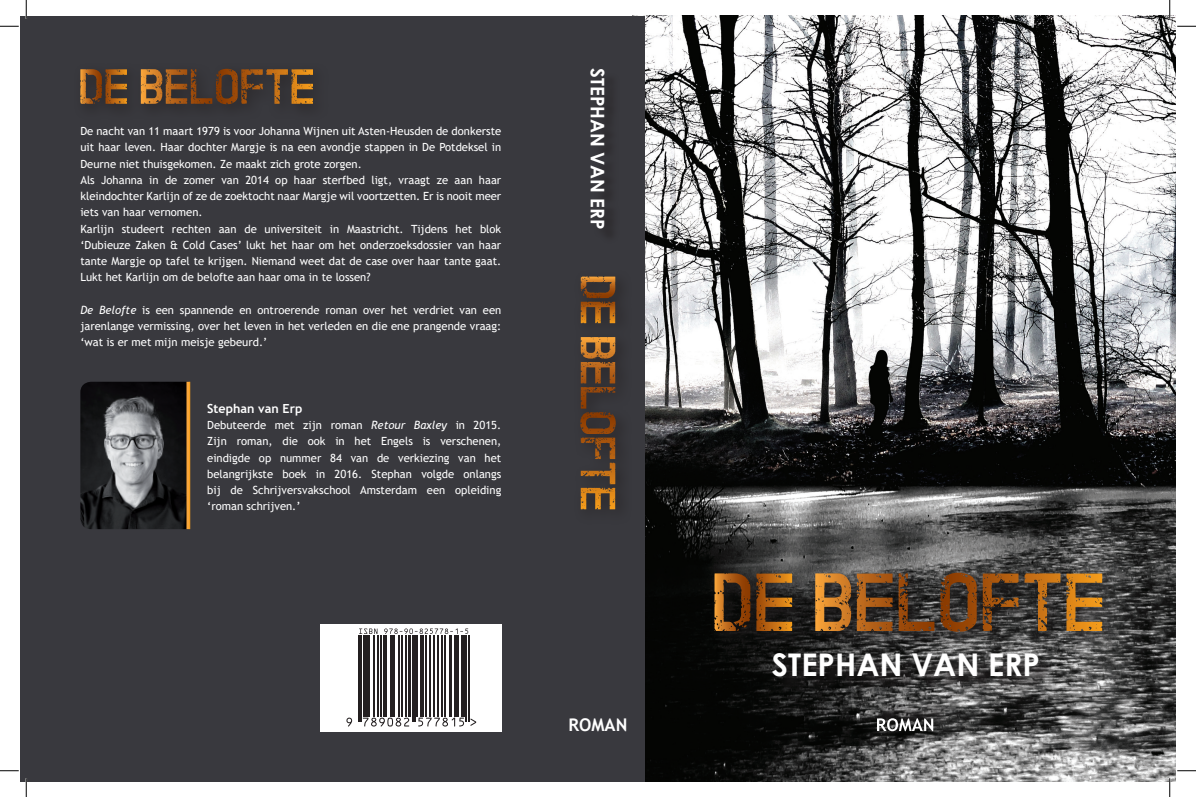
<style>
.page{position:relative;width:1196px;height:797px;background:#fff}
.page>*{position:absolute;margin:0;border:0;box-sizing:border-box;transform-origin:0 0}
.t1{font:700 31.25px "Century Gothic";color:#fff}
.t2{font:700 18.75px "Century Gothic";color:#fff}
.t3{font:700 17.5px "Trebuchet MS";color:#fff}
.t4{font:700 12.5px "Trebuchet MS";color:#fff}
.t5{font:11.25px/16.2px "Trebuchet MS";color:#fff;text-align:justify}
.s1{font-style:italic}
</style>
<div class="page">
<img style="left:644px;top:16px;width:532px;height:765px">
<div style="left:20px;top:16px;width:624px;height:765px;background:#39393e"></div>
<img style="left:80px;top:382px;width:106px;height:147px">
<svg style="left:186px;top:382px;width:4px;height:147px"></svg>
<div style="left:321px;top:624px;width:181px;height:107px;background:#fff"></div>
<div style="left:775px;top:655px;width:279px;height:37px;background:#231f20;opacity:.75"></div>
<div style="left:708px;top:566px;width:411px;height:82px;background:#231f20;opacity:.75"></div>
<svg style="left:940px;top:572px;width:37px;height:60px;background:#693e1d"></svg>
<svg style="left:714px;top:573px;width:36px;height:58px;background:#704216"></svg>
<div style="left:878px;top:702px;width:70px;height:26px;background:#231f20;opacity:.75"></div>
<svg style="left:877px;top:718px;width:56px;height:13px"></svg>
<div style="left:593px;top:72px;width:27px;height:171px;background:#353539"></div>
<div style="left:574px;top:270px;width:58px;height:256px;background:#231f20;opacity:.75"></div>
<svg style="left:581px;top:337px;width:34px;height:21px"></svg>
<svg style="left:581px;top:276px;width:34px;height:22px"></svg>
<div style="left:73px;top:62px;width:256px;height:59px;background:#231f20;opacity:.75"></div>
<svg style="left:216px;top:69px;width:22px;height:35px"></svg>
<svg style="left:80px;top:69px;width:22px;height:35px"></svg>
<hr style="left:358px;top:635px;width:1px;height:87px;background:#231f20">
<hr style="left:361px;top:635px;width:1px;height:87px;background:#231f20">
<hr style="left:363px;top:635px;width:3px;height:81px;background:#231f20">
<hr style="left:368px;top:635px;width:2px;height:81px;background:#231f20">
<hr style="left:373px;top:635px;width:2px;height:81px;background:#231f20">
<hr style="left:377px;top:635px;width:1px;height:81px;background:#231f20">
<hr style="left:381px;top:635px;width:1px;height:81px;background:#231f20">
<hr style="left:383px;top:635px;width:3px;height:81px;background:#231f20">
<hr style="left:390px;top:635px;width:2px;height:81px;background:#231f20">
<hr style="left:393px;top:635px;width:2px;height:81px;background:#231f20">
<hr style="left:398px;top:635px;width:1px;height:81px;background:#231f20">
<hr style="left:402px;top:635px;width:1px;height:81px;background:#231f20">
<hr style="left:405px;top:635px;width:1px;height:81px;background:#231f20">
<hr style="left:409px;top:635px;width:2px;height:81px;background:#231f20">
<hr style="left:412px;top:635px;width:1px;height:87px;background:#231f20">
<hr style="left:414px;top:635px;width:2px;height:87px;background:#231f20">
<hr style="left:417px;top:635px;width:1px;height:81px;background:#231f20">
<hr style="left:420px;top:635px;width:4px;height:81px;background:#231f20">
<hr style="left:425px;top:635px;width:1px;height:81px;background:#231f20">
<hr style="left:430px;top:635px;width:1px;height:81px;background:#231f20">
<hr style="left:433px;top:635px;width:1px;height:81px;background:#231f20">
<hr style="left:438px;top:635px;width:1px;height:81px;background:#231f20">
<hr style="left:441px;top:635px;width:1px;height:81px;background:#231f20">
<hr style="left:445px;top:635px;width:1px;height:81px;background:#231f20">
<hr style="left:449px;top:635px;width:3px;height:81px;background:#231f20">
<hr style="left:454px;top:635px;width:3px;height:81px;background:#231f20">
<hr style="left:458px;top:635px;width:1px;height:81px;background:#231f20">
<hr style="left:461px;top:635px;width:4px;height:81px;background:#231f20">
<hr style="left:466px;top:635px;width:1px;height:87px;background:#231f20">
<hr style="left:468px;top:635px;width:1px;height:87px;background:#231f20">
<svg style="left:346px;top:717px;width:130px;height:9px"></svg>
<svg style="left:359px;top:628px;width:109px;height:6px"></svg>
<svg style="left:0;top:25px;width:19px;height:2px"></svg>
<svg style="left:1177px;top:25px;width:19px;height:2px"></svg>
<svg style="left:0;top:770px;width:19px;height:1px"></svg>
<svg style="left:1177px;top:770px;width:19px;height:1px"></svg>
<svg style="left:25px;top:0;width:2px;height:19px"></svg>
<svg style="left:25px;top:778px;width:2px;height:19px"></svg>
<svg style="left:1169px;top:0;width:1px;height:19px"></svg>
<svg style="left:1169px;top:778px;width:1px;height:19px"></svg>
<p class="t5" style="left:80px;top:123px;width:422px">De nacht van 11 maart 1979 is voor Johanna Wijnen uit Asten-Heusden de donkerste uit haar leven. Haar dochter Margje is na een avondje stappen in De Potdeksel in Deurne niet thuisgekomen. Ze maakt zich grote zorgen.</p>
<p class="t5" style="left:80px;top:172px;width:422px">Als Johanna in de zomer van 2014 op haar sterfbed ligt, vraagt ze aan haar kleindochter Karlijn of ze de zoektocht naar Margje wil voortzetten. Er is nooit meer iets van haar vernomen.</p>
<p class="t5" style="left:80px;top:220px;width:422px">Karlijn studeert rechten aan de universiteit in Maastricht. Tijdens het blok ‘Dubieuze Zaken &amp; Cold Cases’ lukt het haar om het onderzoeksdossier van haar tante Margje op tafel te krijgen. Niemand weet dat de case over haar tante gaat.<br>Lukt het Karlijn om de belofte aan haar oma in te lossen?</p>
<p class="t5" style="left:80px;top:302px;width:422px"><span class="s1">De Belofte</span> is een spannende en ontroerende roman over het verdriet van een jarenlange vermissing, over het leven in het verleden en die ene prangende vraag: ‘wat is er met mijn meisje gebeurd.’</p>
<p class="t4" style="left:207px;top:400px;width:97px">Stephan van Erp</p>
<p class="t5" style="left:207px;top:417px;width:296px">Debuteerde met zijn roman <span class="s1">Retour Baxley</span> in 2015.<br>Zijn roman, die ook in het Engels is verschenen, eindigde op nummer 84 van de verkiezing van het belangrijkste boek in 2016. Stephan volgde onlangs bij de Schrijversvakschool Amsterdam een opleiding ‘roman schrijven.’</p>
<p class="t2" style="left:612px;top:68px;width:162px;rotate:90deg">STEPHAN VAN ERP</p>
<p class="t3" style="left:569px;top:714px;width:60px">ROMAN</p>
<p class="t1" style="left:772px;top:641px;width:270px">STEPHAN VAN ERP</p>
</div>
